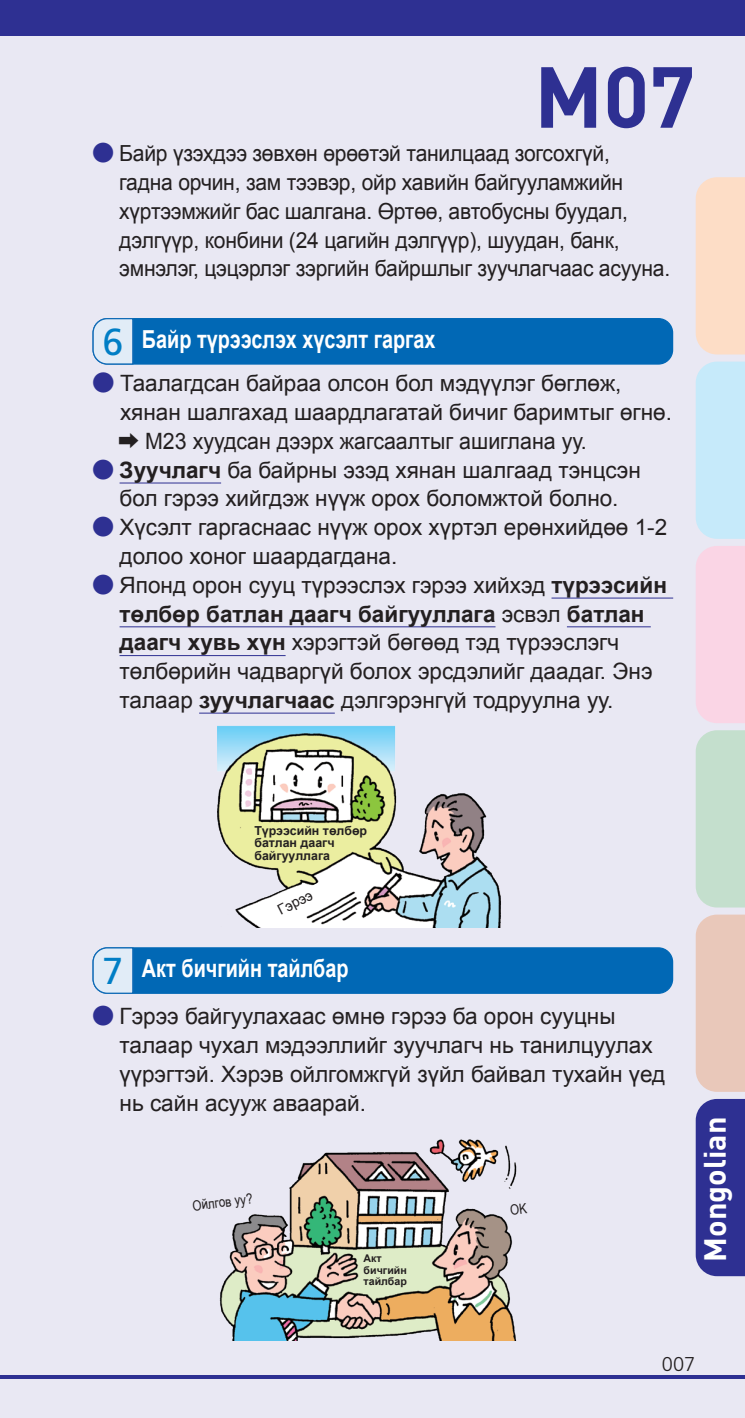
<style>
.page{position:relative;width:745px;height:1418px;background:#fff}
.page>*{position:absolute;margin:0;border:0;box-sizing:border-box;transform-origin:0 0}
.t1{font:700 85px "DIN";color:#2e3092}
.t2{font:700 30.5px "DIN";color:#fff}
.t3{font:700 24.75px "Arial";color:#fff;scale:.8 1}
.t4{font:22.5px/28.8px "Arial";color:#231f20}
.t5{font:22.25px/28.8px "Arial";letter-spacing:-.01em;color:#231f20;scale:.95 1}
.t6{font:300 20px "Frutiger";color:#231f20}
.t7{font:14.25px "Arial Narrow";color:#231f20}
.t8{font:14.25px "Arial";color:#231f20}
.t9{font:700 12.5px/12.5px "Arial";color:#231f20}
.t10{font:700 10.75px/11.2px "Arial";color:#231f20}
.s1{font-family:"Koz Go Pr 6 N";color:#2e3092}
.s2{font-family:"Frutiger";font-weight:400;font-size:37.5px;color:#007ec5}
.s3{font-family:"Koz Go Pr 6 N";font-size:22.25px}
.s4{font-family:"Koz Go Pr 6 N";font-size:22.25px;color:#2e3092}
.s5{font-weight:700}
</style>
<div class="page">
<div style="left:0;top:0;width:744px;height:1417px;background:#e9e8f3"></div>
<div style="left:695px;top:177px;width:49px;height:177px;background:#fdddc6"></div>
<div style="left:696px;top:361px;width:48px;height:178px;background:#c6eafa"></div>
<div style="left:696px;top:546px;width:48px;height:177px;background:#fad5e5"></div>
<div style="left:695px;top:730px;width:49px;height:177px;background:#c4dfcd"></div>
<div style="left:695px;top:914px;width:49px;height:177px;background:#e9c8ba"></div>
<div style="left:695px;top:1099px;width:49px;height:177px;background:#2e3092"></div>
<hr style="left:0;top:1375px;width:744px;height:3px;background:#2e3092">
<div style="left:0;top:0;width:744px;height:35px;background:#2e3092"></div>
<img style="left:219px;top:1139px;width:298px;height:201px">
<hr style="left:119px;top:482px;width:102px;height:1px;background:#2e3092">
<hr style="left:551px;top:597px;width:121px;height:1px;background:#2e3092">
<hr style="left:119px;top:626px;width:376px;height:1px;background:#2e3092">
<hr style="left:566px;top:626px;width:84px;height:1px;background:#2e3092">
<hr style="left:119px;top:655px;width:166px;height:1px;background:#2e3092">
<hr style="left:199px;top:712px;width:135px;height:1px;background:#2e3092">
<div style="left:93px;top:319px;width:579px;height:45px;background:#0168b5;border-radius:14px"></div>
<div style="left:92px;top:318px;width:580px;height:46px;border:1px solid #0168b5;border-radius:14px"></div>
<svg style="left:92px;top:318px;width:42px;height:47px;background:#c7dbee"></svg>
<div style="left:93px;top:947px;width:579px;height:46px;background:#0168b5;border-radius:14px"></div>
<div style="left:92px;top:947px;width:580px;height:46px;border:1px solid #0168b5;border-radius:14px"></div>
<svg style="left:92px;top:947px;width:42px;height:47px;background:#c7dbee"></svg>
<img style="left:217px;top:725px;width:284px;height:202px">
<svg style="left:275px;top:871px;width:74px;height:50px;background:#e0e0d8"></svg>
<svg style="left:510px;top:1202px;width:7px;height:13px"></svg>
<h1 class="t1" style="left:534px;top:41px;width:162px">M07</h1>
<p class="t5" style="left:119px;top:139px;width:581px;text-indent:-27px"><span class="s1">●</span> Байр үзэхдээ зөвхөн өрөөтэй танилцаад зогсохгүй,<br>гадна орчин, зам тээвэр, ойр хавийн байгууламжийн хүртээмжийг бас шалгана. Өртөө, автобусны буудал, дэлгүүр, конбини (24 цагийн дэлгүүр), шуудан, банк, эмнэлэг, цэцэрлэг зэргийн байршлыг зуучлагчаас асууна.</p>
<p class="t3" style="left:102px;top:323px;width:418px"><span class="s2">6</span> Байр түрээслэх хүсэлт гаргах</p>
<p class="t4" style="left:118px;top:369px;width:555px;text-indent:-26px"><span class="s1">●</span> Таалагдсан байраа олсон бол мэдүүлэг бөглөж, хянан шалгахад шаардлагатай бичиг баримтыг өгнө. <span class="s3">➡</span> M23 хуудсан дээрх жагсаалтыг ашиглана уу.</p>
<p class="t4" style="left:92px;top:455px;width:549px;text-align:center"><span class="s4">●</span> <span class="s5">Зуучлагч</span> ба байрны эзэд хянан шалгаад тэнцсэн бол гэрээ хийгдэж нүүж орох боломжтой болно.</p>
<p class="t4" style="left:119px;top:513px;width:549px;text-indent:-27px"><span class="s4">●</span> Хүсэлт гаргаснаас нүүж орох хүртэл ерөнхийдөө 1-2 долоо хоног шаардагдана.</p>
<p class="t4" style="left:119px;top:570px;width:548px;text-indent:-27px"><span class="s4">●</span> Японд орон сууц түрээслэх гэрээ хийхэд <span class="s5">түрээсийн төлбөр батлан даагч байгууллага</span> эсвэл <span class="s5">батлан даагч хувь хүн</span> хэрэгтэй бөгөөд тэд түрээслэгч төлбөрийн чадваргүй болох эрсдэлийг даадаг. Энэ талаар <span class="s5">зуучлагчаас</span> дэлгэрэнгүй тодруулна уу.</p>
<p class="t9" style="left:254px;top:824px;width:114px">Түрээсийн төлбөр батлан даагч байгууллага</p>
<p class="t8" style="left:274px;top:902px;width:39px;rotate:-27deg">Гэрээ</p>
<p class="t3" style="left:102px;top:951px;width:309px"><span class="s2">7</span> Акт бичгийн тайлбар</p>
<p class="t4" style="left:119px;top:1002px;width:546px;text-indent:-27px"><span class="s4">●</span> Гэрээ байгуулахаас өмнө гэрээ ба орон сууцны талаар чухал мэдээллийг зуучлагч нь танилцуулах үүрэгтэй. Хэрэв ойлгомжгүй зүйл байвал тухайн үед нь сайн асууж аваарай.</p>
<p class="t7" style="left:191px;top:1195px;width:62px;rotate:-7deg">Ойлгов уу?</p>
<p class="t10" style="left:363px;top:1253px;width:45px">Акт бичгийн тайлбар</p>
<h2 class="t2" style="left:694px;top:1261px;width:146px;rotate:-90deg">Mongolian</h2>
<p class="t6" style="left:661px;top:1352px;width:35px">007</p>
</div>
